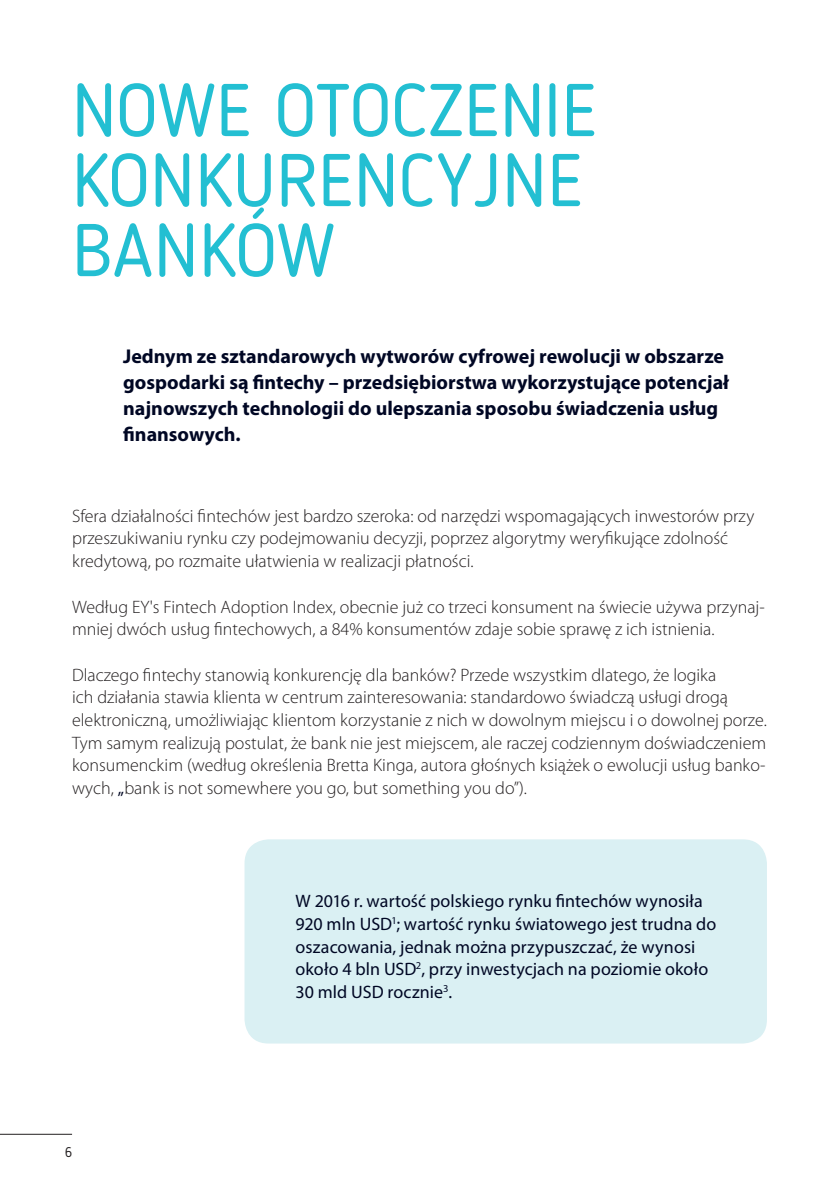
<style>
.page{position:relative;width:840px;height:1191px;background:#fff}
.page>*{position:absolute;margin:0;border:0;box-sizing:border-box;transform-origin:0 0}
.t1{font:74px/70px "Blogger Sans";letter-spacing:.01em;color:#23bfd2}
.t2{font:700 20px/26px "Myriad Pro";color:#000724}
.t3{font:300 18px/22.6px "Myriad Pro";color:#231f20}
.t4{font:18px/22.6px "Myriad Pro";letter-spacing:.005em;color:#000724}
.t5{font:14px "Blogger Sans";color:#231f20}
.s1{font-weight:400;color:#000724}
</style>
<div class="page">
<hr style="left:0;top:1134px;width:72px;height:1px;background:#231f20">
<div style="left:244px;top:839px;width:522px;height:204px;background:#daf0f3;border-radius:24px"></div>
<h1 class="t1" style="left:72px;top:75px;width:526px">NOWE OTOCZENIE<br>KONKURENCYJNE<br>BANKÓW</h1>
<p class="t2" style="left:123px;top:344px;width:607px">Jednym ze sztandarowych wytworów cyfrowej rewolucji w obszarze gospodarki są fintechy – przedsiębiorstwa wykorzystujące potencjał najnowszych technologii do ulepszania sposobu świadczenia usług finansowych.</p>
<p class="t3" style="left:72px;top:505px;width:683px">Sfera działalności fintechów jest bardzo szeroka: od narzędzi wspomagających inwestorów przy przeszukiwaniu rynku czy podejmowaniu decyzji, poprzez algorytmy weryfikujące zdolność kredytową, po rozmaite ułatwienia w realizacji płatności.</p>
<p class="t3" style="left:72px;top:596px;width:693px">Według EY's Fintech Adoption Index, obecnie już co trzeci konsument na świecie używa przynaj&shy;mniej dwóch usług fintechowych, a 84% konsumentów zdaje sobie sprawę z ich istnienia.</p>
<p class="t3" style="left:72px;top:664px;width:695px">Dlaczego fintechy stanowią konkurencję dla banków? Przede wszystkim dlatego, że logika<br>ich działania stawia klienta w centrum zainteresowania: standardowo świadczą usługi drogą elektroniczną, umożliwiając klientom korzystanie z nich w dowolnym miejscu i o dowolnej porze.<br>Tym samym realizują postulat, że bank nie jest miejscem, ale raczej codziennym doświadczeniem konsumenckim (według określenia Bretta Kinga, autora głośnych książek o ewolucji usług banko&shy;wych, <span class="s1">„</span>bank is not somewhere you go, but something you do”).</p>
<p class="t5" style="left:65px;top:1143px;width:8px">6</p>
<p class="t4" style="left:295px;top:890px;width:422px">W 2016 r. wartość polskiego rynku fintechów wynosiła 920 mln USD<sup>1</sup>; wartość rynku światowego jest trudna do oszacowania, jednak można przypuszczać, że wynosi około 4 bln USD<sup>2</sup>, przy inwestycjach na poziomie około 30 mld USD rocznie<sup>3</sup>.</p>
</div>
